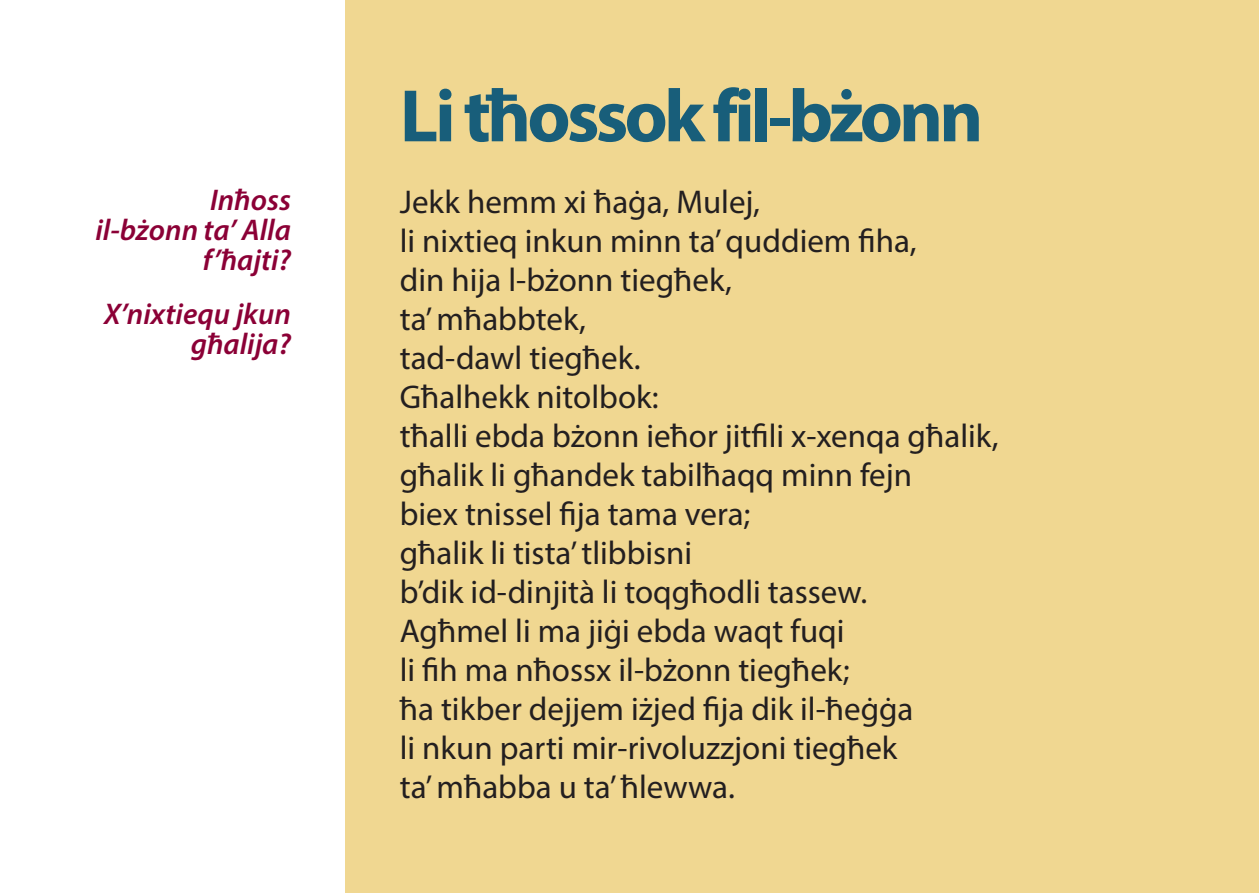
<style>
.page{position:relative;width:1259px;height:893px;background:#fff}
.page>*{position:absolute;margin:0;border:0;box-sizing:border-box;transform-origin:0 0}
.jub-boldheadings{font:700 75px "Myriad Pro";letter-spacing:-.05em;color:#185e7a}
.t1{font:33px "Myriad Pro";color:#231f20}
.t2{font:italic 600 30px "Myriad Pro";color:#8b0036}
</style>
<div class="page">
<div style="left:345px;top:0;width:914px;height:893px;background:#f0d791"></div>
<p class="t2" style="left:210px;top:181px;width:82px">Inħoss</p>
<p class="t2" style="left:95px;top:211px;width:197px">il-bżonn ta’ Alla</p>
<p class="t2" style="left:203px;top:241px;width:89px">f’ħajti?</p>
<p class="t2" style="left:104px;top:295px;width:188px">X’nixtiequ jkun</p>
<p class="t2" style="left:191px;top:325px;width:102px">għalija?</p>
<p class="jub-boldheadings" style="left:400px;top:67px;width:585px">Li tħossok fil-bżonn</p>
<p class="t1" style="left:400px;top:181px;width:362px">Jekk hemm xi ħaġa, Mulej,</p>
<p class="t1" style="left:400px;top:220px;width:518px">li nixtieq inkun minn ta’ quddiem fiha,</p>
<p class="t1" style="left:400px;top:259px;width:333px">din hija l-bżonn tiegħek,</p>
<p class="t1" style="left:400px;top:298px;width:188px">ta’ mħabbtek,</p>
<p class="t1" style="left:400px;top:337px;width:242px">tad-dawl tiegħek.</p>
<p class="t1" style="left:400px;top:376px;width:260px">Għalhekk nitolbok:</p>
<p class="t1" style="left:400px;top:415px;width:600px">tħalli ebda bżonn ieħor jitfili x-xenqa għalik,</p>
<p class="t1" style="left:400px;top:454px;width:514px">għalik li għandek tabilħaqq minn fejn</p>
<p class="t1" style="left:400px;top:493px;width:352px">biex tnissel fija tama vera;</p>
<p class="t1" style="left:400px;top:532px;width:294px">għalik li tista’ tlibbisni</p>
<p class="t1" style="left:400px;top:571px;width:469px">b’dik id-dinjità li toqgħodli tassew.</p>
<p class="t1" style="left:400px;top:610px;width:446px">Agħmel li ma jiġi ebda waqt fuqi</p>
<p class="t1" style="left:400px;top:649px;width:451px">li fih ma nħossx il-bżonn tiegħek;</p>
<p class="t1" style="left:400px;top:688px;width:515px">ħa tikber dejjem iżjed fija dik il-ħeġġa</p>
<p class="t1" style="left:400px;top:727px;width:499px">li nkun parti mir-rivoluzzjoni tiegħek</p>
<p class="t1" style="left:400px;top:766px;width:337px">ta’ mħabba u ta’ ħlewwa.</p>
</div>
